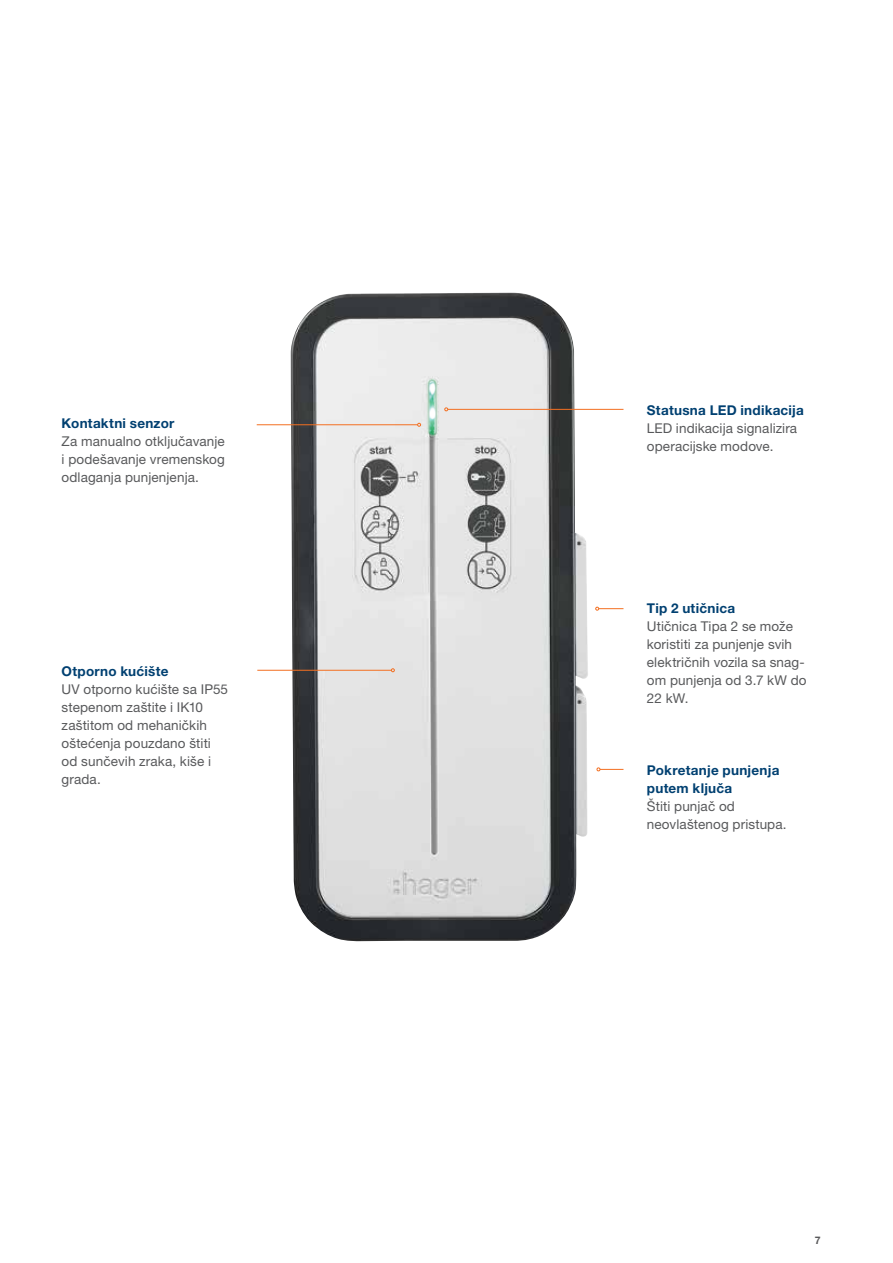
<style>
.page{position:relative;width:893px;height:1263px;background:#fff}
.page>*{position:absolute;margin:0;border:0;box-sizing:border-box;transform-origin:0 0}
.t1{font:13.5px/18px "Helvetica Neue LTW1 G";letter-spacing:.01em;color:#58595b}
.t2{font:700 13.5px/18px "Helvetica Neue LTW1 G";letter-spacing:.02em;color:#004071}
.t3{font:700 10.5px "Helvetica Neue LTW1 G";color:#58585a}
</style>
<div class="page">
<img style="left:291px;top:293px;width:297px;height:648px">
<hr style="left:257px;top:424px;width:161px;height:1px;background:#f36f21">
<hr style="left:448px;top:409px;width:175px;height:1px;background:#f36f21">
<img style="left:410px;top:348px;width:48px;height:118px">
<svg style="left:595px;top:607px;width:28px;height:3px"></svg>
<svg style="left:597px;top:767px;width:26px;height:4px"></svg>
<hr style="left:257px;top:670px;width:134px;height:1px;background:#f36f21">
<svg style="left:391px;top:668px;width:4px;height:4px"></svg>
<p class="t2" style="left:62px;top:414px;width:114px">Kontaktni senzor</p>
<p class="t1" style="left:62px;top:432px;width:165px;text-align:justify">Za manualno otključavanje i podešavanje vremenskog odlaganja punjenjenja.</p>
<p class="t2" style="left:62px;top:662px;width:108px">Otporno kućište</p>
<p class="t1" style="left:62px;top:680px;width:168px">UV otporno kućište sa IP55 stepenom zaštite i IK10 zaštitom od mehaničkih oštećenja pouzdano štiti od sunčevih zraka, kiše i grada.</p>
<p class="t2" style="left:647px;top:401px;width:159px">Statusna LED indikacija</p>
<p class="t1" style="left:647px;top:419px;width:152px">LED indikacija signalizira operacijske modove.</p>
<p class="t2" style="left:647px;top:599px;width:90px">Tip 2 utičnica</p>
<p class="t1" style="left:647px;top:617px;width:161px">Utičnica Tipa 2 se može koristiti za punjenje svih električnih vozila sa snag&shy;om punjenja od 3.7 kW do<br>22 kW.</p>
<p class="t2" style="left:647px;top:761px;width:134px">Pokretanje punjenja putem ključa</p>
<p class="t1" style="left:647px;top:797px;width:141px">Štiti punjač od neovlaštenog pristupa.</p>
<p class="t3" style="left:815px;top:1233px;width:7px">7</p>
</div>
